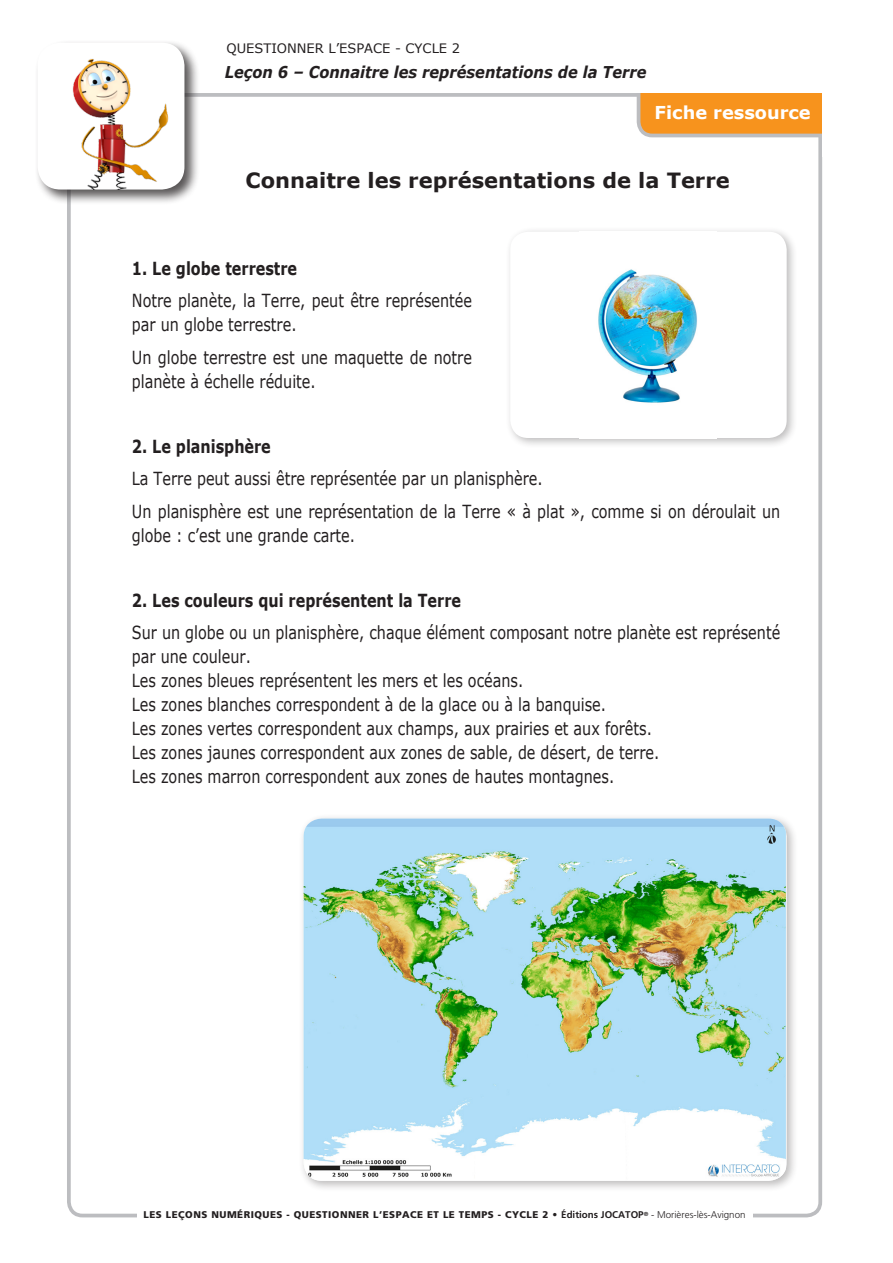
<style>
.page{position:relative;width:893px;height:1263px;background:#fff}
.page>*{position:absolute;margin:0;border:0;box-sizing:border-box;transform-origin:0 0}
.t1{font:700 21px "Verdana";color:#231f20}
.t2{font:18px/24px "Verdana";color:#231f20;scale:.8 1}
.t3{font:700 18px "Verdana";color:#231f20;scale:.8 1}
.t4{font:700 17.7px "Verdana";color:#fff}
.t5{font:italic 700 16.35px "Verdana";color:#231f20;scale:.9 1}
.t6{font:13.05px "Verdana";color:#231f20}
.t7{font:900 9.75px "Frutiger";letter-spacing:.05em;color:#231f20}
.s1{font-weight:700}
.s2{font-weight:300}
</style>
<div class="page">
<div style="left:639px;top:78px;width:201px;height:57px;background:#f7931d;border-radius:14px"></div>
<div style="left:637px;top:76px;width:205px;height:61px;border:4px solid #bcbdc0;border-radius:14px"></div>
<div style="left:35px;top:40px;width:165px;height:165px;background:#231f20;opacity:.75"></div>
<div style="left:822px;top:60px;width:41px;height:96px;background:#fff"></div>
<div style="left:629px;top:60px;width:209px;height:33px;background:#fff"></div>
<div style="left:505px;top:226px;width:293px;height:223px;background:#231f20;opacity:.3"></div>
<div style="left:510px;top:232px;width:277px;height:206px;background:#fff;border-radius:18px"></div>
<img style="left:598px;top:269px;width:99px;height:134px">
<div style="left:298px;top:813px;width:500px;height:379px;background:#231f20;opacity:.3"></div>
<img style="left:304px;top:818px;width:482px;height:363px">
<img style="left:38px;top:45px;width:146px;height:145px">
<p class="t6" style="left:226px;top:40px;width:235px">QUESTIONNER L’ESPACE - CYCLE 2</p>
<p class="t5" style="left:225px;top:62px;width:470px">Leçon 6 – Connaitre les représentations de la Terre</p>
<p class="t4" style="left:655px;top:101px;width:158px">Fiche ressource</p>
<p class="t1" style="left:246px;top:167px;width:486px">Connaitre les représentations de la Terre</p>
<p class="t3" style="left:132px;top:256px;width:208px">1. Le globe terrestre</p>
<p class="t2" style="left:132px;top:289px;width:427px">Notre planète, la Terre, peut être représentée par un globe terrestre.</p>
<p class="t2" style="left:132px;top:345px;width:427px">Un globe terrestre est une maquette de notre planète à échelle réduite.</p>
<p class="t3" style="left:132px;top:434px;width:175px">2. Le planisphère</p>
<p class="t2" style="left:132px;top:463px;width:812px;line-height:32.5px">La Terre peut aussi être représentée par un planisphère.<br>Un planisphère est une représentation de la Terre « à plat », comme si on déroulait un</p>
<p class="t2" style="left:132px;top:523px;width:281px">globe : c’est une grande carte.</p>
<p class="t3" style="left:132px;top:588px;width:413px">2. Les couleurs qui représentent la Terre</p>
<p class="t2" style="left:132px;top:621px;width:812px">Sur un globe ou un planisphère, chaque élément composant notre planète est représenté par une couleur.<br>Les zones bleues représentent les mers et les océans.<br>Les zones blanches correspondent à de la glace ou à la banquise.<br>Les zones vertes correspondent aux champs, aux prairies et aux forêts.<br>Les zones jaunes correspondent aux zones de sable, de désert, de terre.<br>Les zones marron correspondent aux zones de hautes montagnes.</p>
<p class="t7" style="left:144px;top:1209px;width:603px">LES LEÇONS NUMÉRIQUES - QUESTIONNER L’ESPACE ET LE TEMPS - CYCLE 2 • <span class="s1">Éditions JOCATOP</span><sup>®</sup> <span class="s2">- Morières-lès-Avignon</span></p>
</div>
